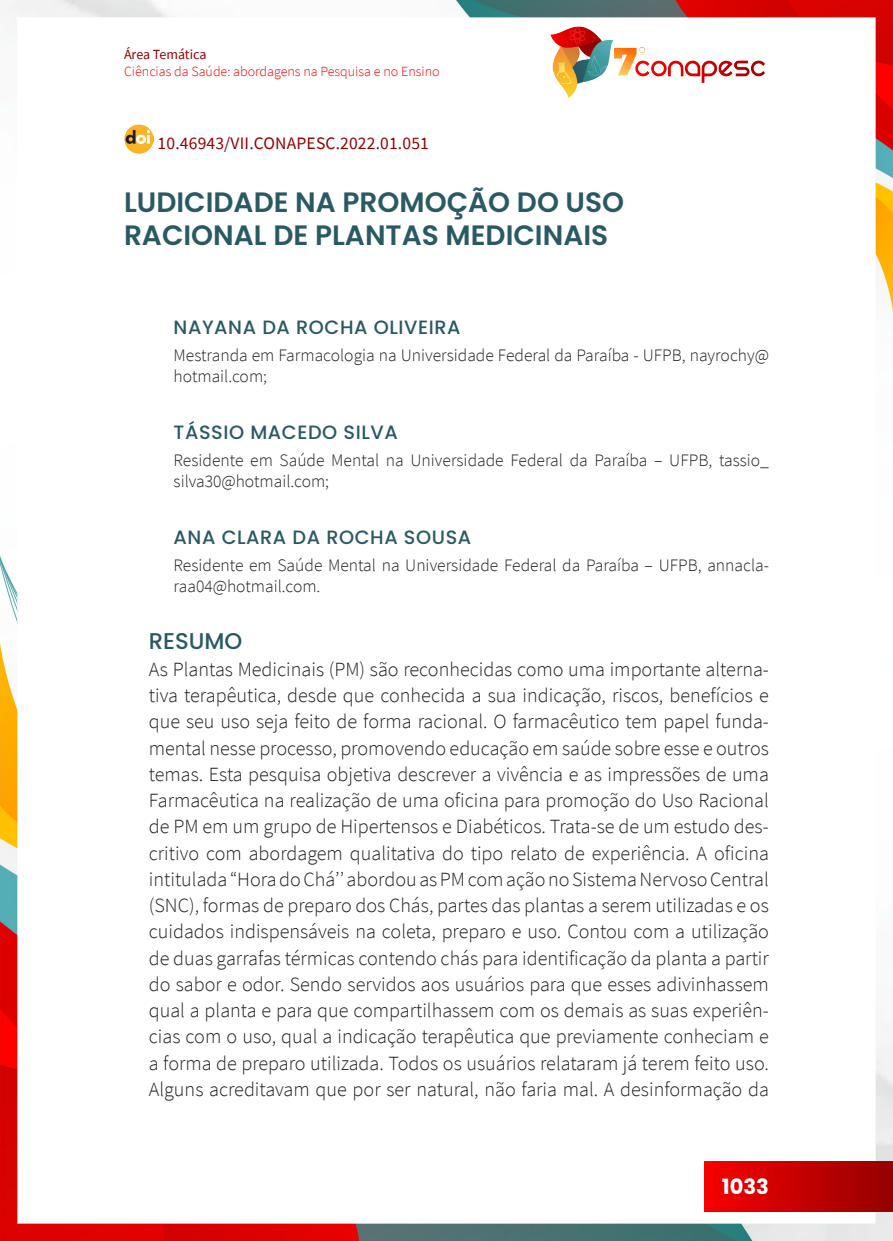
<style>
.page{position:relative;width:893px;height:1241px;background:#fff}
.page>*{position:absolute;margin:0;border:0;box-sizing:border-box;transform-origin:0 0}
._0_TÍTULO{font:600 28px/33.2px "Poppins";color:#295a64}
._3_TÍTULO_RESUMO{font:500 22.75px "Poppins";color:#295a64}
.t1{font:700 21px "Poppins";color:#fff}
._4_RESUMO{font:300 20.12px/26.2px "Source Sans Pro";color:#231f20;text-align:justify}
._1_AUTOR{font:500 19.25px "Poppins";letter-spacing:.03em;color:#295a64}
._2_FORMACAO{font:300 17.5px/21px "Source Sans Pro";color:#231f20}
._16_DOI{font:17.5px "Source Sans Pro";letter-spacing:.01em;color:#940000}
.t2{font:300 14px "Source Sans Pro";color:#f80000}
.t3{font:14px "Source Sans Pro";letter-spacing:-.005em;color:#940000}
</style>
<div class="page">
<img style="left:0;top:0;width:893px;height:1240px">
<div style="left:17px;top:17px;width:859px;height:1206px;background:#fff"></div>
<div style="left:704px;top:1161px;width:189px;height:49px;background:linear-gradient(to right,#f80000,#950000)"></div>
<img style="left:550px;top:26px;width:215px;height:72px">
<img style="left:124px;top:124px;width:30px;height:30px">
<p class="t3" style="left:124px;top:45px;width:84px">Área Temática</p>
<p class="t2" style="left:124px;top:62px;width:317px">Ciências da Saúde: abordagens na Pesquisa e no Ensino</p>
<p class="_16_DOI" style="left:158px;top:132px;width:273px">10.46943/VII.CONAPESC.2022.01.051</p>
<p class="_0_TÍTULO" style="left:124px;top:186px;width:502px">LUDICIDADE NA PROMOÇÃO DO USO<br>RACIONAL DE PLANTAS MEDICINAIS</p>
<p class="_1_AUTOR" style="left:174px;top:316px;width:288px">NAYANA DA ROCHA OLIVEIRA</p>
<p class="_2_FORMACAO" style="left:174px;top:344px;width:597px">Mestranda em Farmacologia na Universidade Federal da Paraíba - UFPB, nayrochy@ hotmail.com;</p>
<p class="_1_AUTOR" style="left:174px;top:421px;width:226px">TÁSSIO MACEDO SILVA</p>
<p class="_2_FORMACAO" style="left:174px;top:449px;width:597px">Residente em Saúde Mental na Universidade Federal da Paraíba – UFPB, tassio_ silva30@hotmail.com;</p>
<p class="_1_AUTOR" style="left:174px;top:526px;width:299px">ANA CLARA DA ROCHA SOUSA</p>
<p class="_2_FORMACAO" style="left:174px;top:554px;width:597px">Residente em Saúde Mental na Universidade Federal da Paraíba – UFPB, annacla&shy;raa04@hotmail.com.</p>
<p class="_3_TÍTULO_RESUMO" style="left:149px;top:628px;width:95px">RESUMO</p>
<p class="_4_RESUMO" style="left:149px;top:655px;width:622px">As Plantas Medicinais (PM) são reconhecidas como uma importante alterna&shy;tiva terapêutica, desde que conhecida a sua indicação, riscos, benefícios e que seu uso seja feito de forma racional. O farmacêutico tem papel funda&shy;mental nesse processo, promovendo educação em saúde sobre esse e outros temas. Esta pesquisa objetiva descrever a vivência e as impressões de uma Farmacêutica na realização de uma oficina para promoção do Uso Racional de PM em um grupo de Hipertensos e Diabéticos. Trata-se de um estudo des&shy;critivo com abordagem qualitativa do tipo relato de experiência. A oficina intitulada “Hora do Chá’’ abordou as PM com ação no Sistema Nervoso Central (SNC), formas de preparo dos Chás, partes das plantas a serem utilizadas e os cuidados indispensáveis na coleta, preparo e uso. Contou com a utilização de duas garrafas térmicas contendo chás para identificação da planta a partir do sabor e odor. Sendo servidos aos usuários para que esses adivinhassem qual a planta e para que compartilhassem com os demais as suas experiên&shy;cias com o uso, qual a indicação terapêutica que previamente conheciam e a forma de preparo utilizada. Todos os usuários relataram já terem feito uso.<br>Alguns acreditavam que por ser natural, não faria mal. A desinformação da</p>
<p class="t1" style="left:722px;top:1173px;width:48px">1033</p>
</div>
